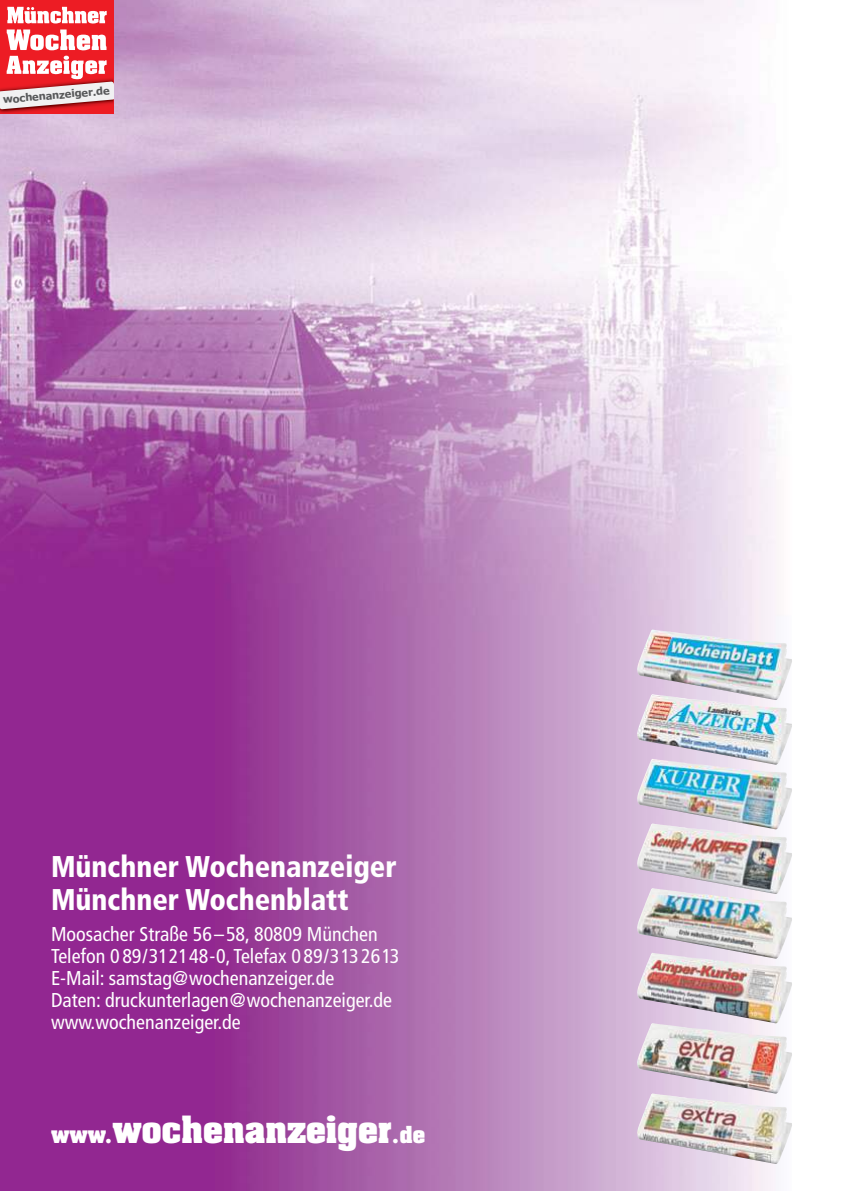
<style>
.page{position:relative;width:842px;height:1191px;background:#fff}
.page>*{position:absolute;margin:0;border:0;box-sizing:border-box;transform-origin:0 0}
.t1{font:700 32px "Aachen";color:#fff}
.t2{font:900 condensed 30px/33px "Frutiger";color:#fff;scale:.96 1}
.t3{font:condensed 20px/22px "Frutiger";color:#fff}
.t4{font:700 10.6px "Tahoma";color:#57585a;scale:1.04 1}
.s1{font-size:20px}
</style>
<div class="page">
<img style="left:0;top:0;width:215px;height:1191px">
<div style="left:0;top:0;width:113px;height:113px;background:#ed1c24"></div>
<svg style="left:7px;top:7px;width:100px;height:43px"></svg>
<img style="left:0;top:109px;width:53px;height:4px">
<svg style="left:0;top:56px;width:113px;height:53px"></svg>
<img style="left:215px;top:0;width:562px;height:1191px">
<img style="left:637px;top:700px;width:155px;height:59px">
<img style="left:637px;top:759px;width:155px;height:64px">
<img style="left:637px;top:823px;width:155px;height:65px">
<img style="left:637px;top:888px;width:155px;height:64px">
<img style="left:637px;top:952px;width:155px;height:212px">
<img style="left:637px;top:629px;width:155px;height:71px">
<p class="t4" style="left:3px;top:95px;width:104px;rotate:-5deg">wochenanzeiger.de</p>
<h2 class="t2" style="left:51px;top:852px;width:361px">Münchner Wochenanzeiger<br>Münchner Wochenblatt</h2>
<p class="t3" style="left:51px;top:924px;width:350px">Moosacher Straße 56–58, 80809 München Telefon 0 89/312148-0, Telefax 0 89/313 2613<br>E-Mail: samstag@wochenanzeiger.de<br>Daten: druckunterlagen@wochenanzeiger.de www.wochenanzeiger.de</p>
<h1 class="t1" style="left:51px;top:1115px;width:376px"><span class="s1">www.</span>wochenanzeiger<span class="s1">.de</span></h1>
</div>
